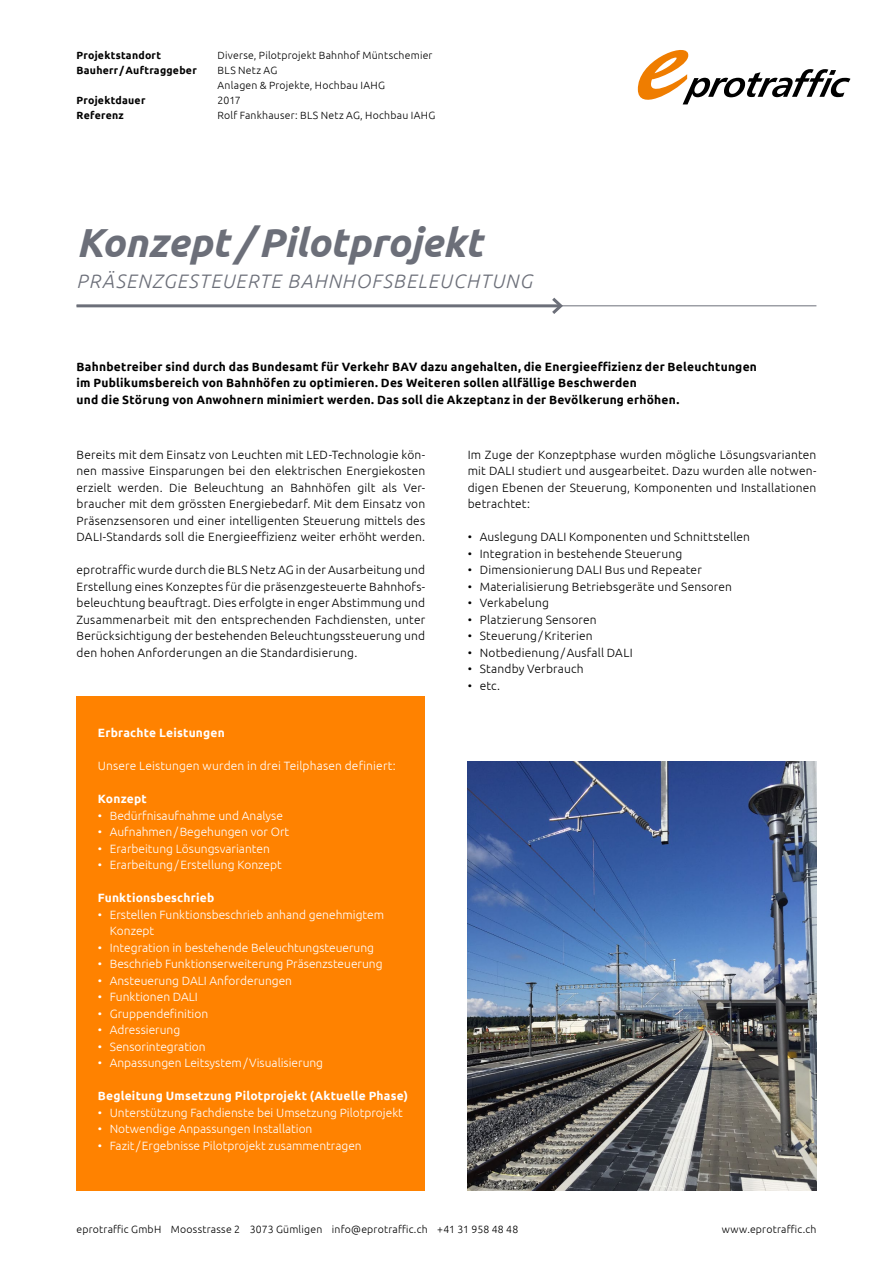
<style>
.page{position:relative;width:893px;height:1263px;background:#fff}
.page>*{position:absolute;margin:0;border:0;box-sizing:border-box;transform-origin:0 0}
.t1{font:italic 700 40.5px "Ubuntu";letter-spacing:-.005em;color:#6c6f79}
.t2{font:italic 300 19.5px "Ubuntu";letter-spacing:.06em;color:#6c6f79}
.t3{font:300 12px/16.5px "Ubuntu";letter-spacing:.015em;color:#000;text-align:justify}
.t4{font:300 12px/16.5px "Ubuntu";color:#fff}
.t5{font:700 12px/16.5px "Ubuntu";letter-spacing:.02em;color:#000}
.t6{font:700 12px "Ubuntu";letter-spacing:.02em;color:#fff}
.t7{font:300 10.5px/15px "Ubuntu";letter-spacing:.02em;color:#000}
.t8{font:700 10.5px "Ubuntu";letter-spacing:.025em;color:#000}
</style>
<div class="page">
<svg style="left:638px;top:50px;width:212px;height:54px"></svg>
<hr style="left:77px;top:305px;width:739px;height:1px;background:#6c6f79">
<div style="left:77px;top:696px;width:348px;height:495px;background:#ff8200"></div>
<hr style="left:77px;top:304px;width:484px;height:3px;background:#6c6f79">
<svg style="left:549px;top:297px;width:16px;height:17px"></svg>
<img style="left:468px;top:761px;width:348px;height:430px">
<p class="t8" style="left:77px;top:49px;width:86px">Projektstandort</p>
<p class="t7" style="left:218px;top:48px;width:216px">Diverse, Pilotprojekt Bahnhof Müntschemier</p>
<p class="t8" style="left:77px;top:64px;width:122px">Bauherr/Auftraggeber</p>
<p class="t7" style="left:218px;top:63px;width:169px">BLS Netz AG<br>Anlagen &amp; Projekte, Hochbau IAHG</p>
<p class="t8" style="left:77px;top:94px;width:70px">Projektdauer</p>
<p class="t7" style="left:218px;top:93px;width:25px">2017</p>
<p class="t8" style="left:77px;top:109px;width:49px">Referenz</p>
<p class="t7" style="left:218px;top:108px;width:219px">Rolf Fankhauser: BLS Netz AG, Hochbau IAHG</p>
<h1 class="t1" style="left:77px;top:218px;width:407px">Konzept /Pilotprojekt</h1>
<h2 class="t2" style="left:77px;top:270px;width:457px">PRÄSENZGESTEUERTE BAHNHOFSBELEUCHTUNG</h2>
<p class="t5" style="left:77px;top:358px;width:682px">Bahnbetreiber sind durch das Bundesamt für Verkehr BAV dazu angehalten, die Energieeffizienz der Beleuchtungen im Publikumsbereich von Bahnhöfen zu optimieren. Des Weiteren sollen allfällige Beschwerden<br>und die Störung von Anwohnern minimiert werden. Das soll die Akzeptanz in der Bevölkerung erhöhen.</p>
<p class="t3" style="left:77px;top:446px;width:350px">Bereits mit dem Einsatz von Leuchten mit LED-Technologie kön&shy;nen massive Einsparungen bei den elektrischen Energiekosten erzielt werden. Die Beleuchtung an Bahnhöfen gilt als Ver&shy;braucher mit dem grössten Energiebedarf. Mit dem Einsatz von Präsenzsensoren und einer intelligenten Steuerung mittels des DALI-Standards soll die Energieeffizienz weiter erhöht werden.</p>
<p class="t3" style="left:77px;top:561px;width:350px">eprotraffic wurde durch die BLS Netz AG in der Ausarbeitung und Erstellung eines Konzeptes für die präsenzgesteuerte Bahnhofs&shy;beleuchtung beauftragt. Dies erfolgte in enger Abstimmung und Zusammenarbeit mit den entsprechenden Fachdiensten, unter Berücksichtigung der bestehenden Beleuchtungssteuerung und den hohen Anforderungen an die Standardisierung.</p>
<p class="t6" style="left:98px;top:726px;width:129px">Erbrachte Leistungen</p>
<p class="t4" style="left:98px;top:757px;width:300px">Unsere Leistungen wurden in drei Teilphasen definiert:</p>
<p class="t6" style="left:98px;top:792px;width:51px">Konzept</p>
<p class="t4" style="left:98px;top:807px;width:187px">• Bedürfnisaufnahme und Analyse</p>
<p class="t4" style="left:98px;top:823px;width:193px">• Aufnahmen/Begehungen vor Ort</p>
<p class="t4" style="left:98px;top:840px;width:174px">• Erarbeitung Lösungsvarianten</p>
<p class="t4" style="left:98px;top:856px;width:185px">• Erarbeitung/Erstellung Konzept</p>
<p class="t6" style="left:98px;top:891px;width:118px">Funktionsbeschrieb</p>
<p class="t4" style="left:110px;top:906px;width:276px;text-indent:-12px">• Erstellen Funktionsbeschrieb anhand genehmigtem<br>Konzept</p>
<p class="t4" style="left:98px;top:939px;width:278px">• Integration in bestehende Beleuchtungsteuerung</p>
<p class="t4" style="left:98px;top:955px;width:286px">• Beschrieb Funktionserweiterung Präsenzsteuerung</p>
<p class="t4" style="left:98px;top:972px;width:196px">• Ansteuerung DALI Anforderungen</p>
<p class="t4" style="left:98px;top:988px;width:102px">• Funktionen DALI</p>
<p class="t4" style="left:98px;top:1005px;width:112px">• Gruppendefinition</p>
<p class="t4" style="left:98px;top:1021px;width:84px">• Adressierung</p>
<p class="t4" style="left:98px;top:1038px;width:109px">• Sensorintegration</p>
<p class="t4" style="left:98px;top:1054px;width:227px">• Anpassungen Leitsystem/Visualisierung</p>
<p class="t6" style="left:98px;top:1089px;width:312px">Begleitung Umsetzung Pilotprojekt (Aktuelle Phase)</p>
<p class="t4" style="left:98px;top:1104px;width:307px">• Unterstützung Fachdienste bei Umsetzung Pilotprojekt</p>
<p class="t4" style="left:98px;top:1120px;width:216px">• Notwendige Anpassungen Installation</p>
<p class="t4" style="left:98px;top:1137px;width:265px">• Fazit/Ergebnisse Pilotprojekt zusammentragen</p>
<p class="t3" style="left:468px;top:446px;width:350px">Im Zuge der Konzeptphase wurden mögliche Lösungsvarianten mit DALI studiert und ausgearbeitet. Dazu wurden alle notwen&shy;digen Ebenen der Steuerung, Komponenten und Installationen betrachtet:</p>
<p class="t3" style="left:468px;top:528px;width:284px">• Auslegung DALI Komponenten und Schnittstellen</p>
<p class="t3" style="left:468px;top:545px;width:216px">• Integration in bestehende Steuerung</p>
<p class="t3" style="left:468px;top:561px;width:236px">• Dimensionierung DALI Bus und Repeater</p>
<p class="t3" style="left:468px;top:578px;width:266px">• Materialisierung Betriebsgeräte und Sensoren</p>
<p class="t3" style="left:468px;top:594px;width:83px">• Verkabelung</p>
<p class="t3" style="left:468px;top:611px;width:130px">• Platzierung Sensoren</p>
<p class="t3" style="left:468px;top:627px;width:126px">• Steuerung/Kriterien</p>
<p class="t3" style="left:468px;top:644px;width:166px">• Notbedienung/Ausfall DALI</p>
<p class="t3" style="left:468px;top:660px;width:118px">• Standby Verbrauch</p>
<p class="t3" style="left:468px;top:677px;width:34px">• etc.</p>
<p class="t7" style="left:77px;top:1222px;width:443px">eprotraffic GmbH Moosstrasse 2 3073 Gümligen info@eprotraffic.ch +41 31 958 48 48</p>
<p class="t7" style="left:722px;top:1222px;width:96px">www.eprotraffic.ch</p>
</div>
